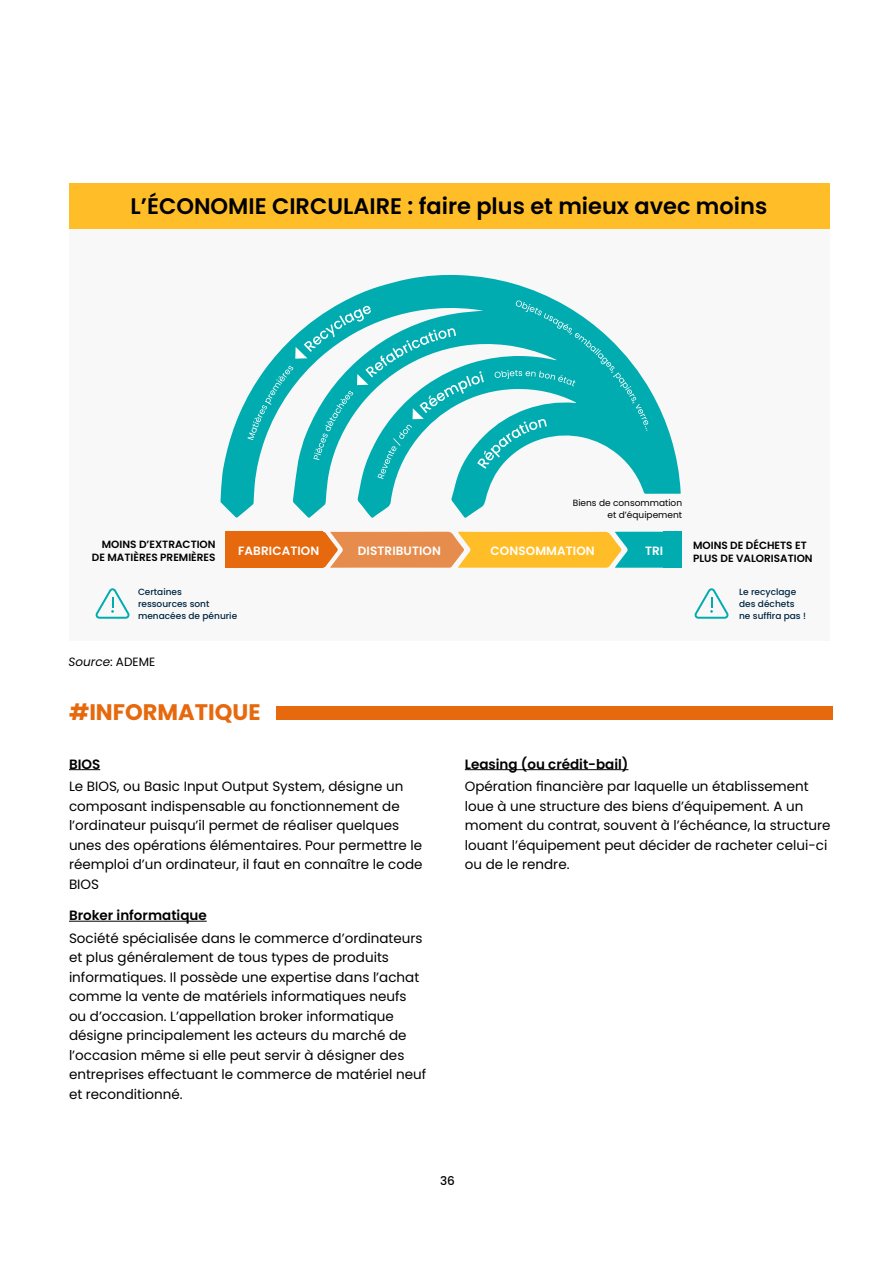
<style>
.page{position:relative;width:893px;height:1263px;background:#fff}
.page>*{position:absolute;margin:0;border:0;box-sizing:border-box;transform-origin:0 0}
.t1{font:600 22.5px "Poppins";color:#000}
.t2{font:700 22.5px "Poppins";color:#e6690e}
.t3{font:13.5px/19.5px "Poppins";color:#000}
.t4{font:600 13.5px "Poppins";color:#000}
.t5{font:600 12px "Poppins";letter-spacing:.01em;color:#fff}
.t6{font:italic 12px "Poppins";color:#000}
.t7{font:500 12px "Poppins";color:#000}
.t8{font:600 10.5px/13.5px "Poppins";color:#000;text-align:right}
.t9{font:500 9px/12px "Poppins";color:#002743}
.t10{font:9px/12px "Poppins";color:#000;text-align:right}
.s1{font-style:normal}
</style>
<div class="page">
<div style="left:276px;top:707px;width:556px;height:13px;background:#e6690e"></div>
<div style="left:69px;top:206px;width:761px;height:435px;background:#f9f8f9"></div>
<hr style="left:69px;top:769px;width:31px;height:1px;background:#000">
<hr style="left:69px;top:921px;width:138px;height:1px;background:#000">
<hr style="left:465px;top:769px;width:163px;height:1px;background:#000">
<div style="left:69px;top:183px;width:761px;height:45px;background:#ffbe28"></div>
<svg style="left:322px;top:532px;width:341px;height:36px;background:#d6ab51"></svg>
<svg style="left:220px;top:275px;width:461px;height:243px"></svg>
<svg style="left:247px;top:300px;width:401px;height:179px"></svg>
<div style="left:225px;top:532px;width:97px;height:36px;background:#e6690e"></div>
<div style="left:663px;top:532px;width:18px;height:36px;background:#00acb0"></div>
<svg style="left:694px;top:588px;width:35px;height:31px"></svg>
<svg style="left:95px;top:588px;width:35px;height:31px"></svg>
<h1 class="t1" style="left:131px;top:194px;width:638px">L’ÉCONOMIE CIRCULAIRE : faire plus et mieux avec moins</h1>
<p class="t8" style="left:92px;top:537px;width:125px">MOINS D’EXTRACTION<br>DE MATIÈRES PREMIÈRES</p>
<p class="t10" style="left:573px;top:497px;width:111px">Biens de consommation et d’équipement</p>
<p class="t5" style="left:238px;top:544px;width:83px">FABRICATION</p>
<p class="t5" style="left:358px;top:544px;width:85px">DISTRIBUTION</p>
<p class="t5" style="left:491px;top:544px;width:106px">CONSOMMATION</p>
<p class="t5" style="left:645px;top:544px;width:20px">TRI</p>
<p class="t8" style="left:693px;top:539px;width:121px;text-align:left">MOINS DE DÉCHETS ET<br>PLUS DE VALORISATION</p>
<p class="t9" style="left:138px;top:586px;width:101px">Certaines<br>ressources sont menacées de pénurie</p>
<p class="t9" style="left:739px;top:586px;width:68px">Le recyclage des déchets ne suffira pas !</p>
<p class="t6" style="left:69px;top:655px;width:88px">Source<span class="s1">: ADEME</span></p>
<h1 class="t2" style="left:69px;top:699px;width:193px">#INFORMATIQUE</h1>
<p class="t4" style="left:69px;top:756px;width:33px">BIOS</p>
<p class="t3" style="left:69px;top:777px;width:355px">Le BIOS, ou Basic Input Output System, désigne un composant indispensable au fonctionnement de l’ordinateur puisqu’il permet de réaliser quelques unes des opérations élémentaires. Pour permettre le réemploi d’un ordinateur, il faut en connaître le code BIOS</p>
<p class="t4" style="left:69px;top:907px;width:139px">Broker informatique</p>
<p class="t3" style="left:69px;top:928px;width:359px">Société spécialisée dans le commerce d’ordinateurs et plus généralement de tous types de produits informatiques. Il possède une expertise dans l’achat comme la vente de matériels informatiques neufs ou d’occasion. L’appellation broker informatique désigne principalement les acteurs du marché de l’occasion même si elle peut servir à désigner des entreprises effectuant le commerce de matériel neuf et reconditionné.</p>
<p class="t4" style="left:465px;top:756px;width:165px">Leasing (ou crédit-bail)</p>
<p class="t3" style="left:465px;top:777px;width:367px">Opération financière par laquelle un établissement loue à une structure des biens d’équipement. A un moment du contrat, souvent à l’échéance, la structure louant l’équipement peut décider de racheter celui-ci ou de le rendre.</p>
<p class="t7" style="left:440px;top:1174px;width:16px">36</p>
</div>
